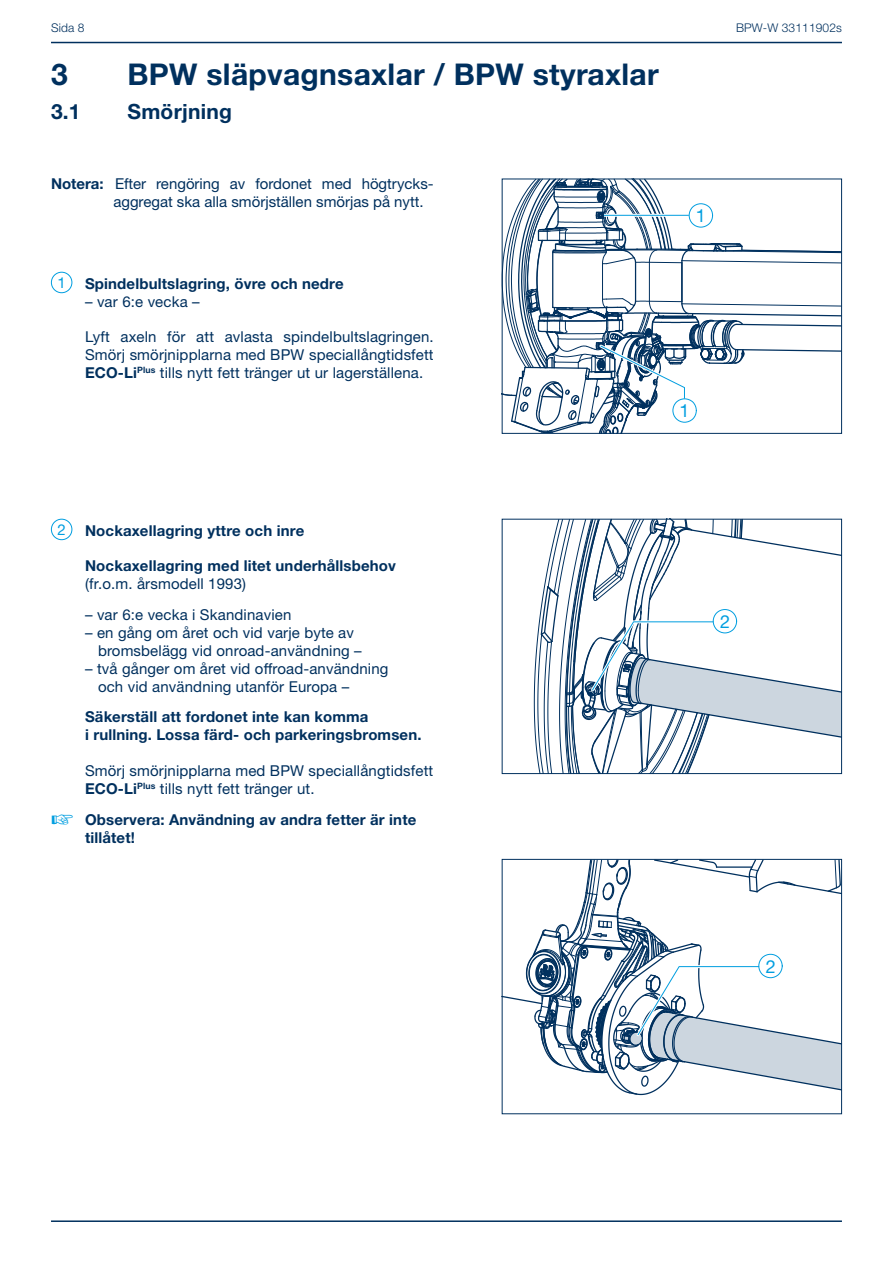
<style>
.page{position:relative;width:893px;height:1263px;background:#fff}
.page>*{position:absolute;margin:0;border:0;box-sizing:border-box;transform-origin:0 0}
.t1{font:700 30px "Helvetica Neue LTW1 G";letter-spacing:.01em;color:#00305e}
.t2{font:700 21px "Helvetica Neue LTW1 G";letter-spacing:.01em;color:#00305e}
.t3{font:18px "Helvetica Neue";color:#009ee0}
.t4{font:15px/18px "Helvetica Neue LTW1 G";letter-spacing:.01em;color:#00305e}
.t5{font:700 15px/18px "Helvetica Neue LTW1 G";letter-spacing:.01em;color:#00305e}
.t6{font:15px "Helvetica Neue LTW1 G";color:#009ee0}
.t7{font:300 12px "Helvetica Neue LTW1 G";letter-spacing:.01em;color:#00305e}
.s1{font-weight:700}
</style>
<div class="page">
<hr style="left:51px;top:42px;width:791px;height:1px;background:#00305e">
<hr style="left:51px;top:1220px;width:791px;height:2px;background:#00305e">
<div style="left:51px;top:519px;width:21px;height:21px;border:1px solid #009ee0;border-radius:50%"></div>
<div style="left:51px;top:272px;width:21px;height:21px;border:1px solid #009ee0;border-radius:50%"></div>
<svg style="left:504px;top:181px;width:336px;height:251px"></svg>
<div style="left:502px;top:179px;width:340px;height:255px;border:1px solid #00305e"></div>
<svg style="left:504px;top:861px;width:336px;height:235px"></svg>
<div style="left:502px;top:859px;width:340px;height:255px;border:1px solid #00305e"></div>
<svg style="left:534px;top:518px;width:308px;height:257px"></svg>
<div style="left:502px;top:519px;width:340px;height:255px;border:1px solid #00305e"></div>
<p class="t7" style="left:51px;top:20px;width:35px">Sida 8</p>
<p class="t7" style="left:736px;top:20px;width:107px">BPW-W 33111902s</p>
<h1 class="t1" style="left:51px;top:56px;width:18px">3</h1>
<h1 class="t1" style="left:128px;top:56px;width:533px">BPW släpvagnsaxlar / BPW styraxlar</h1>
<h2 class="t2" style="left:51px;top:98px;width:31px">3.1</h2>
<h2 class="t2" style="left:128px;top:98px;width:106px">Smörjning</h2>
<p class="t4" style="left:113px;top:175px;width:322px;text-indent:-62px"><span class="s1">Notera:</span> Efter rengöring av fordonet med högtrycks&shy;aggregat ska alla smörjställen smörjas på nytt.</p>
<p class="t6" style="left:57px;top:273px;width:10px">1</p>
<p class="t5" style="left:85px;top:274px;width:260px">Spindelbultslagring, övre och nedre</p>
<p class="t4" style="left:85px;top:292px;width:116px">– var 6:e vecka –</p>
<p class="t4" style="left:85px;top:327px;width:350px;text-align:justify">Lyft axeln för att avlasta spindelbultslagringen.<br>Smörj smörjnipplarna med BPW speciallångtidsfett <span class="s1">ECO-Li</span><sup>Plus</sup> tills nytt fett tränger ut ur lagerställena.</p>
<p class="t3" style="left:696px;top:205px;width:12px">1</p>
<p class="t3" style="left:680px;top:400px;width:12px">1</p>
<p class="t6" style="left:57px;top:520px;width:10px">2</p>
<p class="t5" style="left:85px;top:521px;width:221px">Nockaxellagring yttre och inre</p>
<p class="t5" style="left:85px;top:556px;width:312px">Nockaxellagring med litet underhållsbehov</p>
<p class="t4" style="left:85px;top:574px;width:163px">(fr.o.m. årsmodell 1993)</p>
<p class="t4" style="left:85px;top:605px;width:208px">– var 6:e vecka i Skandinavien</p>
<p class="t4" style="left:98px;top:623px;width:265px;text-indent:-13px">– en gång om året och vid varje byte av bromsbelägg vid onroad-användning –</p>
<p class="t4" style="left:98px;top:659px;width:292px;text-indent:-13px">– två gånger om året vid offroad-användning och vid användning utanför Europa –</p>
<p class="t5" style="left:85px;top:708px;width:338px">Säkerställ att fordonet inte kan komma<br>i rullning. Lossa färd- och parkeringsbromsen.</p>
<p class="t4" style="left:85px;top:762px;width:350px">Smörj smörjnipplarna med BPW speciallångtidsfett<br><span class="s1">ECO-Li</span><sup>Plus</sup> tills nytt fett tränger ut.</p>
<p class="t5" style="left:85px;top:811px;width:333px">Observera: Användning av andra fetter är inte tillåtet!</p>
<p class="t3" style="left:720px;top:611px;width:12px">2</p>
<p class="t3" style="left:766px;top:955px;width:12px">2</p>
</div>
